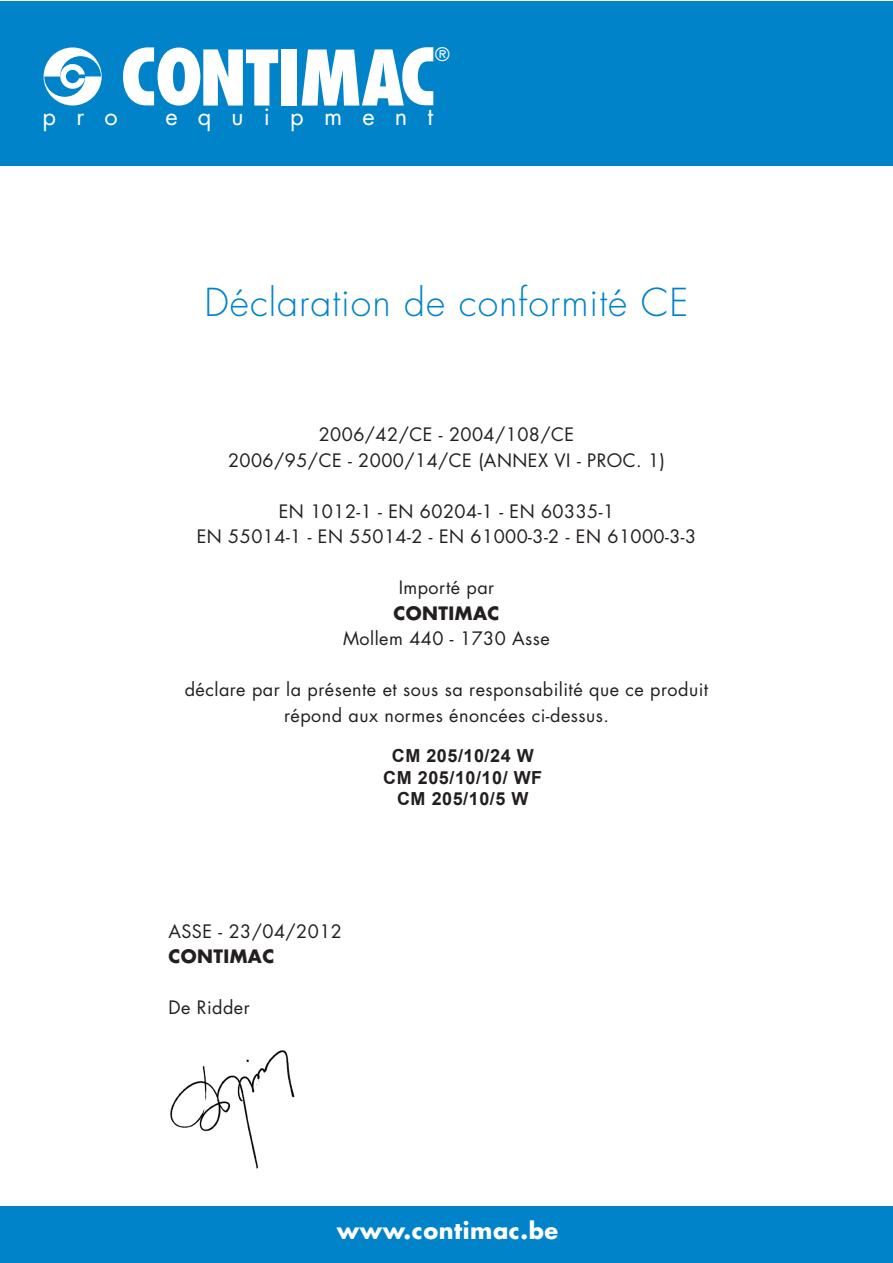
<style>
.page{position:relative;width:893px;height:1263px;background:#fff}
.page>*{position:absolute;margin:0;border:0;box-sizing:border-box;transform-origin:0 0}
.t1{font:300 37.5px "Futura";letter-spacing:.025em;color:#0083c9}
.t2{font:23.55px "Futura";letter-spacing:.855em;color:#fff}
.t3{font:700 22.5px "Futura";letter-spacing:.025em;color:#fff}
.t4{font:18.15px "Futura";color:#fff}
.t5{font:18px "Futura";letter-spacing:.025em;color:#231f20}
.t6{font:700 18px/21.6px "Arial";letter-spacing:.03em;color:#231f20;text-align:center}
.t7{font:700 18px "Futura";letter-spacing:.025em;color:#231f20}
</style>
<div class="page">
<div style="left:1px;top:1px;width:892px;height:165px;background:#0083c9"></div>
<div style="left:281px;top:49px;width:15px;height:57px;background:#fff"></div>
<svg style="left:302px;top:47px;width:131px;height:59px"></svg>
<svg style="left:123px;top:47px;width:155px;height:59px"></svg>
<svg style="left:44px;top:47px;width:58px;height:58px"></svg>
<div style="left:1px;top:1206px;width:892px;height:57px;background:#0083c9"></div>
<img style="left:170px;top:1050px;width:124px;height:119px">
<p class="t4" style="left:435px;top:42px;width:16px">®</p>
<p class="t2" style="left:43px;top:101px;width:77px">pro</p>
<p class="t2" style="left:165px;top:101px;width:269px">equipment</p>
<p class="t1" style="left:205px;top:279px;width:485px">Déclaration de conformité CE</p>
<p class="t5" style="left:319px;top:422px;width:257px">2006/42/CE - 2004/108/CE</p>
<p class="t5" style="left:228px;top:447px;width:438px">2006/95/CE - 2000/14/CE (ANNEX VI - PROC. 1)</p>
<p class="t5" style="left:279px;top:498px;width:337px">EN 1012-1 - EN 60204-1 - EN 60335-1</p>
<p class="t5" style="left:197px;top:524px;width:501px">EN 55014-1 - EN 55014-2 - EN 61000-3-2 - EN 61000-3-3</p>
<p class="t5" style="left:399px;top:575px;width:97px">Importé par</p>
<p class="t7" style="left:393px;top:600px;width:107px">CONTIMAC</p>
<p class="t5" style="left:343px;top:626px;width:208px">Mollem 440 - 1730 Asse</p>
<p class="t5" style="left:185px;top:677px;width:525px">déclare par la présente et sous sa responsabilité que ce produit</p>
<p class="t5" style="left:284px;top:702px;width:326px">répond aux normes énoncées ci-dessus.</p>
<p class="t6" style="left:383px;top:745px;width:160px">CM 205/10/24 W<br>CM 205/10/10/ WF<br>CM 205/10/5 W</p>
<p class="t5" style="left:168px;top:919px;width:175px">ASSE - 23/04/2012</p>
<p class="t7" style="left:168px;top:944px;width:107px">CONTIMAC</p>
<p class="t5" style="left:168px;top:995px;width:83px">De Ridder</p>
<p class="t3" style="left:337px;top:1214px;width:223px">www.contimac.be</p>
</div>
